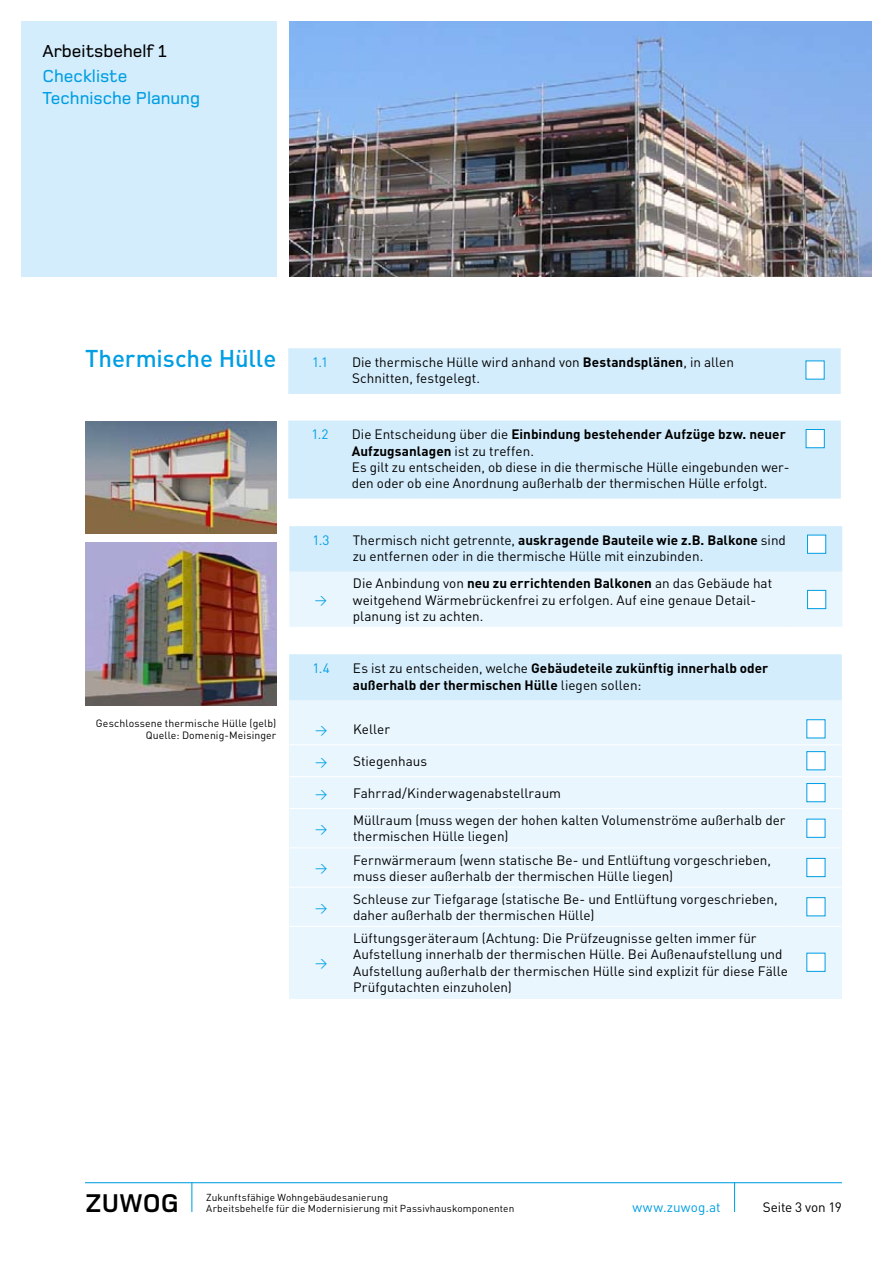
<style>
.page{position:relative;width:893px;height:1263px;background:#fff}
.page>*{position:absolute;margin:0;border:0;box-sizing:border-box;transform-origin:0 0}
.t1{font:700 26.55px "Foundry Monoline";color:#000}
.t2{font:500 24px "DIN Pro";letter-spacing:-.005em;color:#009ee3}
.t3{font:500 18px/21.6px "Foundry Monoline";color:#009ee3}
.t4{font:500 18px "Foundry Monoline";color:#000}
.t5{font:13.5px/16.2px "DIN Pro";color:#000}
.t6{font:700 13.5px/16.2px "DIN Pro";color:#000}
.t7{font:13.5px "DIN";letter-spacing:.01em;color:#009ee3}
.t8{font:13.5px "DIN Pro";color:#009ee3}
.t9{font:12px "DIN";color:#009ee3}
.t10{font:10.5px/12.3px "DIN Pro";letter-spacing:.01em;color:#000;text-align:right}
.t11{font:10.05px/11.6px "DIN";letter-spacing:.01em;color:#000}
.s1{font-weight:700}
.s2{font-weight:400}
.s3{font-family:"DIN";font-size:12px;color:#009ee3}
</style>
<div class="page">
<hr style="left:85px;top:1182px;width:757px;height:1px;background:#009ee3">
<hr style="left:734px;top:1182px;width:1px;height:30px;background:#009ee3">
<hr style="left:191px;top:1182px;width:1px;height:30px;background:#009ee3">
<div style="left:21px;top:21px;width:255px;height:255px;background:#d4edfc"></div>
<div style="left:289px;top:654px;width:553px;height:344px;background:#e9f6fe"></div>
<div style="left:289px;top:654px;width:552px;height:46px;background:#d4edfc"></div>
<hr style="left:290px;top:744px;width:63px;height:1px;background:#fff">
<hr style="left:353px;top:744px;width:437px;height:1px;background:#fff">
<hr style="left:790px;top:744px;width:51px;height:1px;background:#fff">
<hr style="left:290px;top:776px;width:63px;height:1px;background:#fff">
<hr style="left:353px;top:776px;width:437px;height:1px;background:#fff">
<hr style="left:790px;top:776px;width:51px;height:1px;background:#fff">
<hr style="left:290px;top:808px;width:63px;height:1px;background:#fff">
<hr style="left:353px;top:808px;width:437px;height:1px;background:#fff">
<hr style="left:790px;top:808px;width:51px;height:1px;background:#fff">
<hr style="left:290px;top:847px;width:63px;height:1px;background:#fff">
<hr style="left:353px;top:847px;width:437px;height:1px;background:#fff">
<hr style="left:790px;top:847px;width:51px;height:1px;background:#fff">
<hr style="left:290px;top:887px;width:63px;height:1px;background:#fff">
<hr style="left:353px;top:887px;width:437px;height:1px;background:#fff">
<hr style="left:790px;top:887px;width:51px;height:1px;background:#fff">
<hr style="left:290px;top:926px;width:63px;height:1px;background:#fff">
<hr style="left:353px;top:926px;width:437px;height:1px;background:#fff">
<hr style="left:790px;top:926px;width:51px;height:1px;background:#fff">
<div style="left:806px;top:719px;width:19px;height:19px;background:#fff"></div>
<div style="left:806px;top:751px;width:19px;height:19px;background:#fff"></div>
<div style="left:806px;top:783px;width:19px;height:19px;background:#fff"></div>
<div style="left:806px;top:819px;width:19px;height:19px;background:#fff"></div>
<div style="left:806px;top:858px;width:19px;height:19px;background:#fff;border:1px solid #009ee3"></div>
<div style="left:806px;top:897px;width:19px;height:19px;background:#fff"></div>
<div style="left:806px;top:953px;width:19px;height:19px;background:#fff"></div>
<img style="left:85px;top:542px;width:191px;height:163px">
<img style="left:85px;top:421px;width:191px;height:112px">
<div style="left:288px;top:348px;width:553px;height:46px;background:#d4edfc"></div>
<svg style="left:805px;top:360px;width:20px;height:20px"></svg>
<div style="left:288px;top:420px;width:553px;height:79px;background:#d4edfc"></div>
<div style="left:806px;top:429px;width:19px;height:19px;background:#fff;border:1px solid #009ee3"></div>
<img style="left:289px;top:21px;width:583px;height:255px">
<svg style="left:289px;top:526px;width:553px;height:101px;background:#dff1fd"></svg>
<div style="left:807px;top:535px;width:19px;height:19px;background:#fff;border:1px solid #009ee3"></div>
<div style="left:807px;top:590px;width:19px;height:19px;background:#fff;border:1px solid #009ee3"></div>
<h3 class="t4" style="left:43px;top:41px;width:126px">Arbeitsbehelf 1</h3>
<h3 class="t3" style="left:43px;top:66px;width:159px">Checkliste<br>Technische Planung</h3>
<h2 class="t2" style="left:85px;top:342px;width:193px">Thermische Hülle</h2>
<p class="t10" style="left:96px;top:717px;width:182px">Geschlossene thermische Hülle (gelb)<br>Quelle: Domenig-Meisinger</p>
<p class="t8" style="left:312px;top:353px;width:18px">1.1</p>
<p class="t5" style="left:352px;top:354px;width:383px">Die thermische Hülle wird anhand von <span class="s1">Bestandsplänen</span>, in allen<br>Schnitten, festgelegt.</p>
<p class="t8" style="left:311px;top:425px;width:19px">1.2</p>
<p class="t5" style="left:352px;top:426px;width:439px">Die Entscheidung über die <span class="s1">Einbindung bestehender Aufzüge bzw. neuer Aufzugsanlagen</span> ist zu treffen.<br>Es gilt zu entscheiden, ob diese in die thermische Hülle eingebunden wer&shy;den oder ob eine Anordnung außerhalb der thermischen Hülle erfolgt.</p>
<p class="t8" style="left:312px;top:531px;width:19px">1.3</p>
<p class="t5" style="left:353px;top:531px;width:435px">Thermisch nicht getrennte, <span class="s1">auskragende Bauteile wie z.B. Balkone</span> sind zu entfernen oder in die thermische Hülle mit einzubinden.</p>
<p class="t9" style="left:315px;top:592px;width:14px">&gt;</p>
<p class="t5" style="left:353px;top:575px;width:421px">Die Anbindung von <span class="s1">neu zu errichtenden Balkonen</span> an das Gebäude hat weitgehend Wärmebrückenfrei zu erfolgen. Auf eine genaue Detail&shy;planung ist zu achten.</p>
<p class="t8" style="left:312px;top:659px;width:19px">1.4</p>
<p class="t6" style="left:353px;top:660px;width:417px"><span class="s2">Es ist zu entscheiden, welche</span> Gebäudeteile zukünftig innerhalb oder außerhalb der thermischen Hülle <span class="s2">liegen sollen:</span></p>
<p class="t5" style="left:315px;top:720px;width:77px"><span class="s3">&gt;</span> Keller</p>
<p class="t5" style="left:315px;top:752px;width:114px"><span class="s3">&gt;</span> Stiegenhaus</p>
<p class="t5" style="left:315px;top:784px;width:248px"><span class="s3">&gt;</span> Fahrrad/Kinderwagenabstellraum</p>
<p class="t9" style="left:315px;top:821px;width:14px">&gt;</p>
<p class="t5" style="left:353px;top:812px;width:434px">Müllraum (muss wegen der hohen kalten Volumenströme außerhalb der thermischen Hülle liegen)</p>
<p class="t9" style="left:315px;top:860px;width:14px">&gt;</p>
<p class="t5" style="left:353px;top:851px;width:419px">Fernwärmeraum (wenn statische Be- und Entlüftung vorgeschrieben, muss dieser außerhalb der thermischen Hülle liegen)</p>
<p class="t9" style="left:315px;top:900px;width:14px">&gt;</p>
<p class="t5" style="left:353px;top:890px;width:426px">Schleuse zur Tiefgarage (statische Be- und Entlüftung vorgeschrieben, daher außerhalb der thermischen Hülle)</p>
<p class="t9" style="left:315px;top:955px;width:14px">&gt;</p>
<p class="t5" style="left:353px;top:929px;width:436px">Lüftungsgeräteraum (Achtung: Die Prüfzeugnisse gelten immer für Aufstellung innerhalb der thermischen Hülle. Bei Außenaufstellung und Aufstellung außerhalb der thermischen Hülle sind explizit für diese Fälle Prüfgutachten einzuholen)</p>
<p class="t11" style="left:206px;top:1191px;width:310px">Zukunftsfähige Wohngebäudesanierung<br>Arbeitsbehelfe für die Modernisierung mit Passivhauskomponenten</p>
<p class="t7" style="left:632px;top:1199px;width:90px">www.zuwog.at</p>
<h1 class="t1" style="left:85px;top:1189px;width:95px">ZUWOG</h1>
<p class="t5" style="left:763px;top:1198px;width:81px">Seite 3 von 19</p>
</div>
